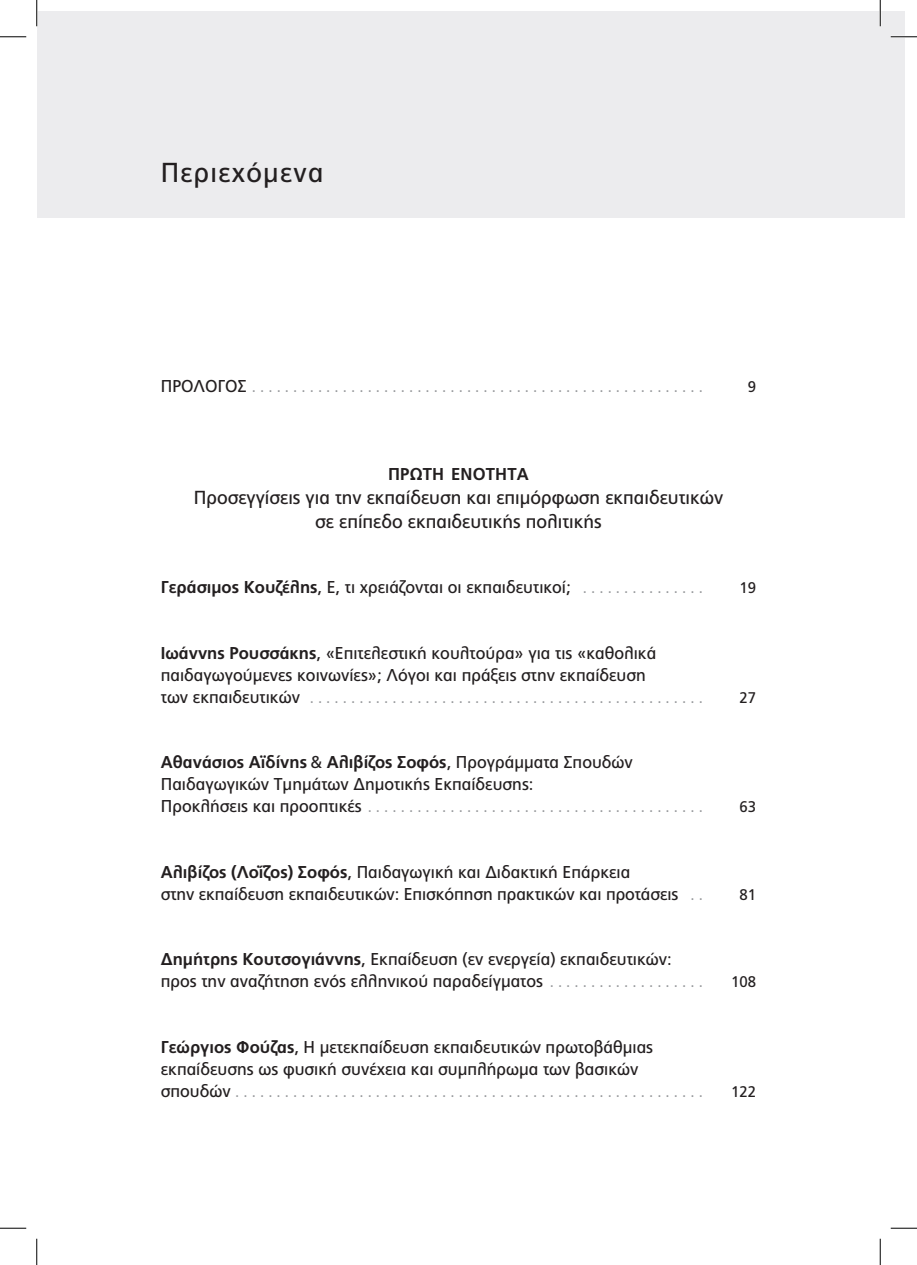
<style>
.page{position:relative;width:917px;height:1265px;background:#fff}
.page>*{position:absolute;margin:0;border:0;box-sizing:border-box;transform-origin:0 0}
.Βασικό{font:27.47px "PF Catalog";letter-spacing:.05em;color:#231f20}
.Βασικό-2{font:18.9px "PF Catalog";color:#231f20}
.Βασικό-3{font:17.15px "PF Catalog";color:#231f20}
.Βασικό-4{font:700 17.15px "PF Catalog";color:#231f20}
.Βασικό-5{font:15.4px "PF Catalog";color:#939598}
.Βασικό-6{font:15.4px "PF Catalog";color:#231f20}
.s1{font-size:17.15px;color:#231f20}
.s2{font-weight:700}
.s3{font-size:15.4px;color:#939598}
.s4{font-weight:400}
</style>
<div class="page">
<div style="left:37px;top:12px;width:868px;height:206px;background:#ececee"></div>
<hr style="left:891px;top:36px;width:26px;height:2px;background:#fff">
<hr style="left:36px;top:0;width:2px;height:26px;background:#fff">
<hr style="left:879px;top:0;width:2px;height:26px;background:#fff">
<svg style="left:0;top:36px;width:26px;height:1px"></svg>
<svg style="left:891px;top:36px;width:26px;height:1px"></svg>
<svg style="left:0;top:1227px;width:26px;height:1px"></svg>
<svg style="left:891px;top:1227px;width:26px;height:1px"></svg>
<svg style="left:36px;top:0;width:1px;height:26px"></svg>
<svg style="left:36px;top:1238px;width:1px;height:26px"></svg>
<svg style="left:880px;top:0;width:1px;height:26px"></svg>
<svg style="left:880px;top:1238px;width:1px;height:26px"></svg>
<p class="Βασικό" style="left:161px;top:156px;width:164px">Περιεχόμενα</p>
<p class="Βασικό-5" style="left:161px;top:377px;width:535px"><span class="s1">ΠΡΟΛΟΓΟΣ</span> . . . . . . . . . . . . . . . . . . . . . . . . . . . . . . . . . . . . . . . . . . . . . . . . . . . . . .</p>
<p class="Βασικό-6" style="left:748px;top:377px;width:10px">9</p>
<p class="Βασικό-4" style="left:388px;top:464px;width:142px">ΠΡΏΤΗ ΕΝΌΤΗΤΑ</p>
<p class="Βασικό-2" style="left:194px;top:486px;width:531px">Προσεγγίσεις για την εκπαίδευση και επιμόρφωση εκπαιδευτικών</p>
<p class="Βασικό-2" style="left:315px;top:510px;width:288px">σε επίπεδο εκπαιδευτικής πολιτικής</p>
<p class="Βασικό-3" style="left:161px;top:577px;width:535px"><span class="s2">Γεράσιμος Κουζέλης</span>, Ε, τι χρειάζονται οι εκπαιδευτικοί; <span class="s3">. . . . . . . . . . . . . .</span></p>
<p class="Βασικό-6" style="left:739px;top:579px;width:18px">19</p>
<p class="Βασικό-3" style="left:161px;top:643px;width:497px"><span class="s2">Ιωάννης Ρουσσάκης</span>, «Επιτελεστική κουλτούρα» για τις «καθολικά</p>
<p class="Βασικό-3" style="left:161px;top:665px;width:487px">παιδαγωγούμενες κοινωνίες»; Λόγοι και πράξεις στην εκπαίδευση</p>
<p class="Βασικό-5" style="left:161px;top:688px;width:535px"><span class="s1">των εκπαιδευτικών</span> . . . . . . . . . . . . . . . . . . . . . . . . . . . . . . . . . . . . . . . . . . . . . . .</p>
<p class="Βασικό-6" style="left:739px;top:688px;width:18px">27</p>
<p class="Βασικό-4" style="left:161px;top:752px;width:474px">Αθανάσιος Αϊδίνης <span class="s4">&amp;</span> Αλιβίζος Σοφός<span class="s4">, Προγράμματα Σπουδών</span></p>
<p class="Βασικό-3" style="left:161px;top:774px;width:374px">Παιδαγωγικών Τμημάτων Δημοτικής Εκπαίδευσης:</p>
<p class="Βασικό-5" style="left:161px;top:797px;width:535px"><span class="s1">Προκλήσεις και προοπτικές</span> . . . . . . . . . . . . . . . . . . . . . . . . . . . . . . . . . . . . . . . .</p>
<p class="Βασικό-6" style="left:739px;top:797px;width:18px">63</p>
<p class="Βασικό-3" style="left:161px;top:861px;width:471px"><span class="s2">Αλιβίζος (Λοΐζος) Σοφός</span>, Παιδαγωγική και Διδακτική Επάρκεια</p>
<p class="Βασικό-3" style="left:161px;top:883px;width:535px">στην εκπαίδευση εκπαιδευτικών: Επισκόπηση πρακτικών και προτάσεις <span class="s3">.</span></p>
<p class="Βασικό-6" style="left:739px;top:885px;width:18px">81</p>
<p class="Βασικό-3" style="left:161px;top:949px;width:512px"><span class="s2">Δημήτρης Κουτσογιάννης</span>, Εκπαίδευση (εν ενεργεία) εκπαιδευτικών:</p>
<p class="Βασικό-3" style="left:161px;top:971px;width:535px">προς την αναζήτηση ενός ελληνικού παραδείγματος <span class="s3">. . . . . . . . . . . . . . . . . .</span></p>
<p class="Βασικό-6" style="left:731px;top:972px;width:26px">108</p>
<p class="Βασικό-3" style="left:161px;top:1036px;width:494px"><span class="s2">Γεώργιος Φούζας</span>, Η μετεκπαίδευση εκπαιδευτικών πρωτοβάθμιας</p>
<p class="Βασικό-3" style="left:161px;top:1058px;width:479px">εκπαίδευσης ως φυσική συνέχεια και συμπλήρωμα των βασικών</p>
<p class="Βασικό-5" style="left:161px;top:1082px;width:535px"><span class="s1">σπουδών</span> . . . . . . . . . . . . . . . . . . . . . . . . . . . . . . . . . . . . . . . . . . . . . . . . . . . . . . . .</p>
<p class="Βασικό-6" style="left:731px;top:1082px;width:26px">122</p>
</div>
